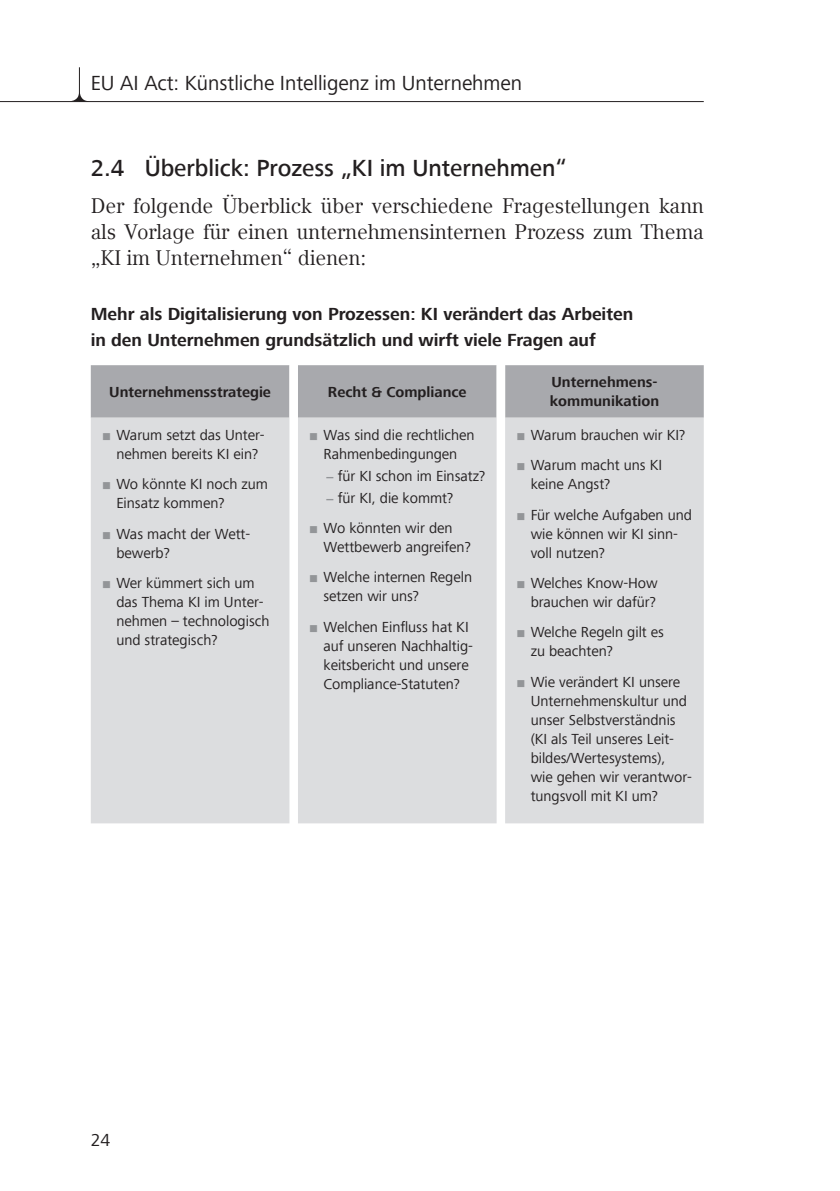
<style>
.page{position:relative;width:840px;height:1191px;background:#fff}
.page>*{position:absolute;margin:0;border:0;box-sizing:border-box;transform-origin:0 0}
.t1{font:500 24px "Frutiger Next Com";color:#231f20}
.t2{font:21px/26px "Compatil TDATEV";color:#231f20;text-align:justify}
.t3{font:21px "Frutiger Next Com";color:#231f20}
.t4{font:700 18px/26px "Frutiger Next Com";color:#231f20}
.t5{font:18px "Frutiger Next Com";color:#231f20}
.t6{font:15px/19px "Frutiger Next Com";color:#231f20}
.t7{font:700 15px/19px "Frutiger Next Com";color:#231f20}
.s1{font-family:"Compatil TDATEV";font-weight:700;font-size:14px;color:#939598}
</style>
<div class="page">
<hr style="left:0;top:101px;width:703px;height:1px;background:#231f20">
<hr style="left:79px;top:67px;width:1px;height:35px;background:#231f20">
<svg style="left:70px;top:93px;width:17px;height:9px"></svg>
<div style="left:91px;top:365px;width:612px;height:53px;background:#a8a9ad"></div>
<svg style="left:289px;top:365px;width:216px;height:53px;fill:#a8a9ad"></svg>
<div style="left:91px;top:418px;width:612px;height:405px;background:#dcdddf"></div>
<h2 class="t3" style="left:91px;top:71px;width:432px">EU AI Act: Künstliche Intelligenz im Unternehmen</h2>
<h1 class="t1" style="left:91px;top:154px;width:477px">2.4 Überblick: Prozess „KI im Unternehmen“</h1>
<h2 class="t2" style="left:91px;top:193px;width:614px">Der folgende Überblick über verschiedene Fragestellungen kann als Vorlage für einen unternehmensinternen Prozess zum Thema „KI im Unternehmen“ dienen:</h2>
<p class="t4" style="left:91px;top:301px;width:543px">Mehr als Digitalisierung von Prozessen: KI verändert das Arbeiten in den Unternehmen grundsätzlich und wirft viele Fragen auf</p>
<p class="t7" style="left:109px;top:382px;width:163px">Unternehmensstrategie</p>
<p class="t7" style="left:328px;top:382px;width:140px">Recht &amp; Compliance</p>
<p class="t7" style="left:549px;top:373px;width:111px">Unternehmens&shy;kommunikation</p>
<p class="t6" style="left:116px;top:425px;width:150px">Warum setzt das Unter&shy;nehmen bereits KI ein?</p>
<p class="t6" style="left:116px;top:475px;width:153px">Wo könnte KI noch zum<br>Einsatz kommen?</p>
<p class="t6" style="left:116px;top:524px;width:135px">Was macht der Wett&shy;bewerb?</p>
<p class="t6" style="left:116px;top:573px;width:155px">Wer kümmert sich um das Thema KI im Unter&shy;nehmen – technologisch und strategisch?</p>
<p class="t6" style="left:323px;top:425px;width:152px">Was sind die rechtlichen<br>Rahmenbedingungen</p>
<p class="t6" style="left:326px;top:466px;width:160px"><span class="s1">–</span> für KI schon im Einsatz?</p>
<p class="t6" style="left:323px;top:482px;width:131px;line-height:30.4px"><span class="s1">–</span> für KI, die kommt?<br>Wo könnten wir den</p>
<p class="t6" style="left:323px;top:532px;width:150px;line-height:30.4px">Wettbewerb angreifen?<br>Welche internen Regeln</p>
<p class="t6" style="left:323px;top:581px;width:147px;line-height:30.4px">setzen wir uns?<br>Welchen Einfluss hat KI</p>
<p class="t6" style="left:323px;top:636px;width:151px">auf unseren Nachhaltig&shy;keitsbericht und unsere<br>Compliance-Statuten?</p>
<p class="t6" style="left:530px;top:420px;width:156px;line-height:30.4px">Warum brauchen wir KI?<br>Warum macht uns KI</p>
<p class="t6" style="left:530px;top:469px;width:163px;line-height:30.4px">keine Angst?<br>Für welche Aufgaben und</p>
<p class="t6" style="left:530px;top:524px;width:149px">wie können wir KI sinn&shy;voll nutzen?</p>
<p class="t6" style="left:530px;top:573px;width:128px">Welches Know-How brauchen wir dafür?</p>
<p class="t6" style="left:530px;top:623px;width:135px">Welche Regeln gilt es zu beachten?</p>
<p class="t6" style="left:530px;top:672px;width:163px">Wie verändert KI unsere<br>Unternehmenskultur und unser Selbstverständnis (KI als Teil unseres Leit&shy;bildes/Wertesystems),<br>wie gehen wir verantwor&shy;tungsvoll mit KI um?</p>
<p class="t5" style="left:91px;top:1129px;width:21px">24</p>
</div>
